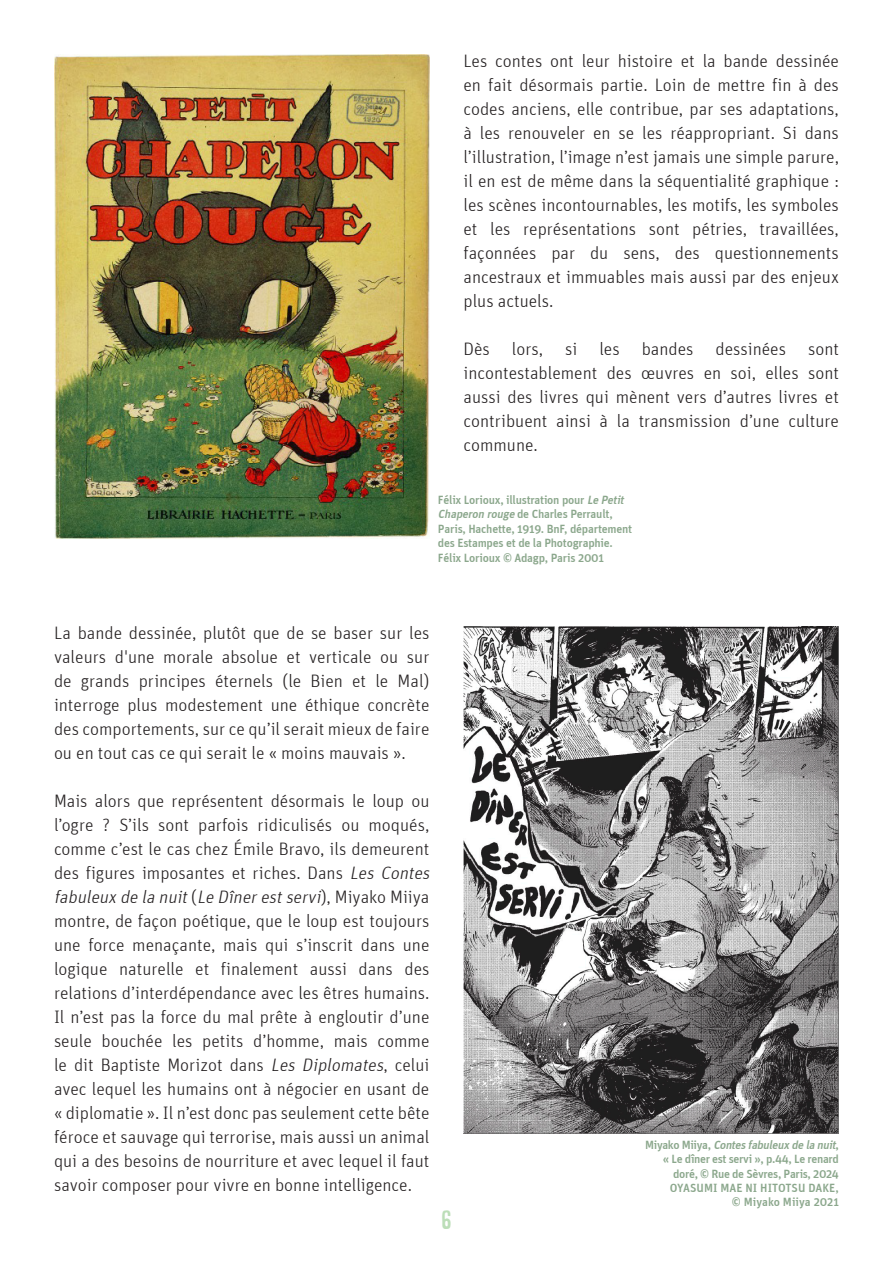
<style>
.page{position:relative;width:893px;height:1263px;background:#fff}
.page>*{position:absolute;margin:0;border:0;box-sizing:border-box;transform-origin:0 0}
.Corps{font:300 18px/24px "Unit";color:#231f20;text-align:justify}
.Titre{font:18px "Hogfish DEMO";color:#bcdeb8}
.Légende{font:500 12px/14.4px "Unit";letter-spacing:-.02em;color:#8ba78c;text-align:right}
.Légende-2{font:500 12px/14.4px "Unit";color:#8ba78c;text-align:right}
.s1{font-style:italic}
</style>
<div class="page">
<img style="left:54px;top:54px;width:375px;height:484px">
<img style="left:463px;top:626px;width:376px;height:507px">
<p class="Corps" style="left:463px;top:48px;width:377px">Les contes ont leur histoire et la bande dessinée en fait désormais partie. Loin de mettre fin à des codes anciens, elle contribue, par ses adaptations, à les renouveler en se les réappropriant. Si dans l’illustration, l’image n’est jamais une simple parure, il en est de même dans la séquentialité graphique : les scènes incontournables, les motifs, les symboles et les représentations sont pétries, travaillées, façonnées par du sens, des questionnements ancestraux et immuables mais aussi par des enjeux plus actuels.</p>
<p class="Corps" style="left:463px;top:336px;width:377px">Dès lors, si les bandes dessinées sont incontestablement des œuvres en soi, elles sont aussi des livres qui mènent vers d’autres livres et contribuent ainsi à la transmission d’une culture commune.</p>
<p class="Légende" style="left:438px;top:492px;width:196px;text-align:left">Félix Lorioux, illustration pour <span class="s1">Le Petit Chaperon rouge</span> de Charles Perrault, Paris, Hachette, 1919. BnF, département des Estampes et de la Photographie.<br>Félix Lorioux © Adagp, Paris 2001</p>
<p class="Corps" style="left:54px;top:621px;width:377px">La bande dessinée, plutôt que de se baser sur les valeurs d'une morale absolue et verticale ou sur de grands principes éternels (le Bien et le Mal) interroge plus modestement une éthique concrète des comportements, sur ce qu’il serait mieux de faire ou en tout cas ce qui serait le « moins mauvais ».</p>
<p class="Corps" style="left:54px;top:789px;width:381px;text-align:left">Mais alors que représentent désormais le loup ou l’ogre ? S’ils sont parfois ridiculisés ou moqués, comme c’est le cas chez Émile Bravo, ils demeurent des figures imposantes et riches. Dans <span class="s1">Les Contes fabuleux de la nuit</span>( <span class="s1">Le Dînerestservi</span>) , M i y a ko M i i y a montre, de façon poétique, que le loup est toujours une force menaçante, mais qui s’inscrit dans une logique naturelle et finalement aussi dans des relations d’interdépendance avec les êtres humains.<br>Il n’est pas la force du mal prête à engloutir d’une seule bouchée les petits d’homme, mais comme le dit Baptiste Morizot dans <span class="s1">Les Diplomates</span>, celui avec lequel les humains ont à négocier en usant de « diplomatie ». Il n’est donc pas seulement cette bête féroce et sauvage qui terrorise, mais aussi un animal qui a des besoins de nourriture et avec lequel il faut savoir composer pour vivre en bonne intelligence.</p>
<p class="Titre" style="left:442px;top:1211px;width:11px">6</p>
<p class="Légende" style="left:645px;top:1137px;width:195px">M i y a ko M i i y a , <span class="s1">Contesfabuleux de la nuit</span>, « Le dîner est servi », p.44, Le renard doré, © Rue de Sèvres, Paris, 2024</p>
<p class="Légende-2" style="left:670px;top:1180px;width:171px">OYASUMI MAE NI HITOTSU DAKE, © Miyako Miiya 2021</p>
</div>
